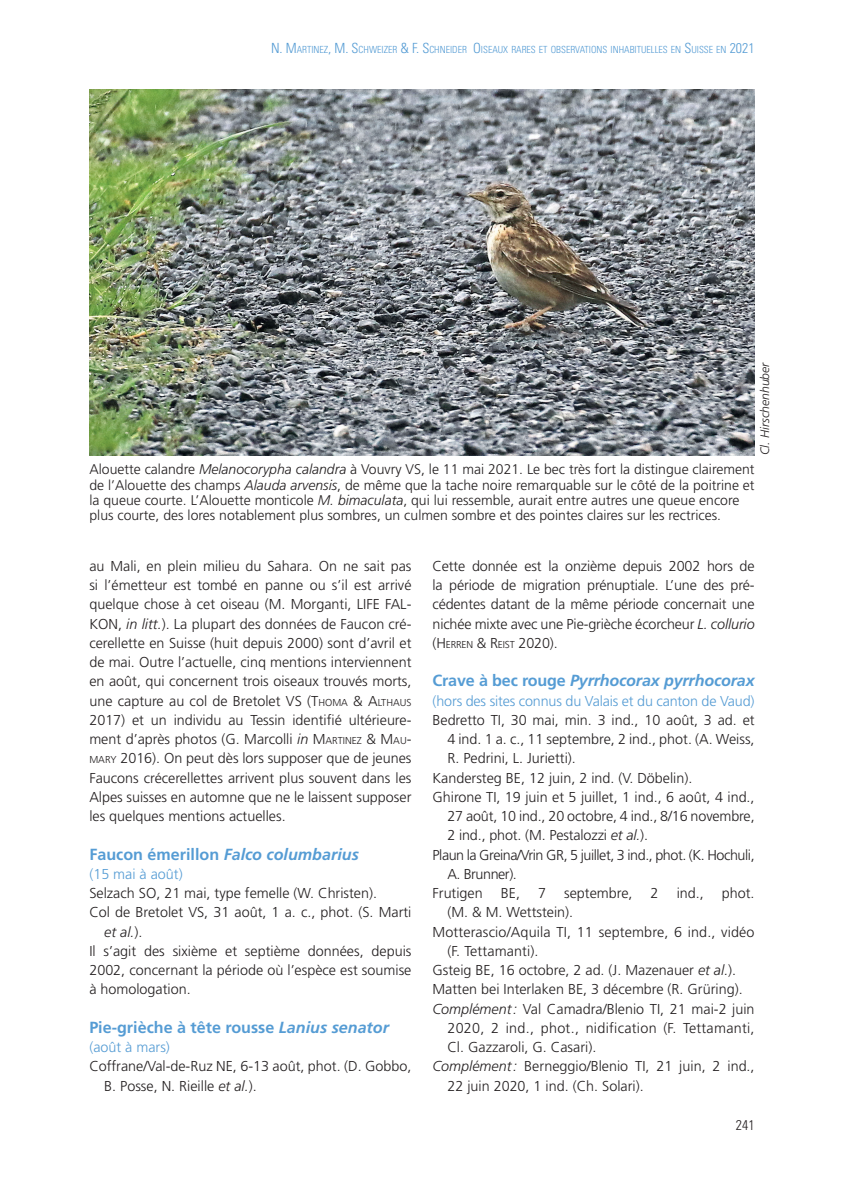
<style>
.page{position:relative;width:844px;height:1191px;background:#fff}
.page>*{position:absolute;margin:0;border:0;box-sizing:border-box;transform-origin:0 0}
.t1{font:italic 700 16.1px "Frutiger LT Std";letter-spacing:-.01em;color:#559cd4}
.t2{font:700 16.1px "Frutiger LT Std";color:#559cd4}
.t3{font:300 14.35px/19.2px "Frutiger LT Std";color:#231f20;text-align:justify}
.t4{font:300 14.35px "Frutiger LT Std";letter-spacing:-.01em;color:#559cd4}
.t5{font:300 14.35px "Frutiger LT Std";letter-spacing:-.03em;color:#231f20}
.t6{font:300 14.35px "Frutiger LT Std";letter-spacing:.02em;color:#231f20}
.t7{font:italic 300 14.35px "Frutiger LT Std";color:#231f20}
.t8{font:300 14px/15.4px "Frutiger LT Std";color:#231f20}
.t9{font:300 condensed 14px "Univers LT Std";color:#231f20}
.t10{font:italic 300 12.25px "Frutiger LT Std";color:#231f20}
.t11{font:300 9.97px "Frutiger LT Std";letter-spacing:-.015em;color:#231f20}
.t12{font:300 condensed 9.8px "Univers LT Std";color:#559cd4}
.s1{font-size:14px}
.s2{font-style:italic}
.s3{font-style:inherit}
.s4{font-size:9.97px}
.s5{font-style:normal}
.s6{font-size:14.35px}
</style>
<div class="page">
<img style="left:89px;top:89px;width:665px;height:366px">
<p class="t12" style="left:271px;top:44px;width:326px"><span class="s1">N. M</span>ARTINEZ<span class="s1">, M. S</span>CHWEIZER <span class="s1">&amp; F. S</span>CHNEIDER <span class="s1">O</span>ISEAUX RARES ET OBSERVATIONS</p>
<p class="t12" style="left:610px;top:44px;width:145px">INHABITUELLES EN <span class="s1">S</span>UISSE EN <span class="s1">2021</span></p>
<p class="t10" style="left:757px;top:455px;width:95px;rotate:-90deg">Cl. Hirschenhuber</p>
<p class="t8" style="left:89px;top:462px;width:666px">Alouette calandre <span class="s2">Melanocorypha calandra</span> à Vouvry VS, le 11 mai 2021. Le bec très fort la distingue clairement de l’Alouette des champs <span class="s2">Alauda arvensis</span>, de même que la tache noire remarquable sur le côté de la poitrine et la queue courte. L’Alouette monticole <span class="s2">M. bimaculata</span>, qui lui ressemble, aurait entre autres une queue encore plus courte, des lores notablement plus sombres, un culmen sombre et des pointes claires sur les rectrices.</p>
<p class="t3" style="left:89px;top:556px;width:323px">au Mali, en plein milieu du Sahara. On ne sait pas si l’émetteur est tombé en panne ou s’il est arrivé quelque chose à cet oiseau (M. Morganti, <span class="s3">LIFE</span></p>
<p class="t3" style="left:89px;top:595px;width:323px;text-indent:296px"><span class="s3">FAL - KON</span>, <span class="s2">in litt.</span>). La plupart des données de Faucon cré&shy;cerellette en Suisse (huit depuis 2000) sont d’avril et de mai. Outre l’actuelle, cinq mentions interviennent en août, qui concernent trois oiseaux trouvés morts, une capture au col de Bretolet VS (<span class="s3">T</span><span class="s4">HO MA</span> <span class="s3">&amp; A</span><span class="s4">LTHAUS </span>2017) et un individu au Tessin identifié ultérieure&shy;ment d’après photos (G. Marcolli <span class="s2">in</span> <span class="s3">M</span><span class="s4">ARTINEZ</span> <span class="s3">&amp; M</span><span class="s4">AU</span><span class="s3">-</span><span class="s4">MARY</span> 2016). On peut dès lors supposer que de jeunes Faucons crécerellettes arrivent plus souvent dans les Alpes suisses en automne que ne le laissent supposer les quelques mentions actuelles.</p>
<p class="t1" style="left:89px;top:844px;width:271px"><span class="s5">Faucon émerillon</span> Falco columbarius</p>
<p class="t4" style="left:89px;top:865px;width:95px">(15 mai à août)</p>
<p class="t3" style="left:89px;top:883px;width:289px">Selzach SO, 21 mai, type femelle (W. Christen).</p>
<p class="t3" style="left:89px;top:903px;width:323px">Col de Bretolet VS, 31 août, 1 a. c., phot. (S. Marti</p>
<p class="t7" style="left:104px;top:923px;width:40px">et al.<span class="s5">).</span></p>
<p class="t3" style="left:89px;top:941px;width:323px">Il s’agit des sixième et septième données, depuis</p>
<p class="t3" style="left:89px;top:960px;width:323px">2002, concernant la période où l’espèce est soumise</p>
<p class="t3" style="left:89px;top:980px;width:103px">à homologation.</p>
<p class="t2" style="left:89px;top:1017px;width:301px">Pie-grièche à tête rousse <span class="s2">Lanius senator</span></p>
<p class="t4" style="left:89px;top:1039px;width:82px">(août à mars)</p>
<p class="t3" style="left:104px;top:1057px;width:308px;text-indent:-15px">Coffrane/Val-de-Ruz NE, 6-13 août, phot. (D. Gobbo,<br>B. Posse, N. Rieille <span class="s2">et al.</span>).</p>
<p class="t3" style="left:432px;top:556px;width:323px">Cette donnée est la onzième depuis 2002 hors de la période de migration prénuptiale. L’une des pré&shy;cédentes datant de la même période concernait une nichée mixte avec une Pie-grièche écorcheur <span class="s2">L. collurio</span></p>
<p class="t11" style="left:432px;top:638px;width:127px"><span class="s6">(</span><span class="s6">H</span>ERREN <span class="s6">&amp; R</span>EIST <span class="s6">2020).</span></p>
<p class="t1" style="left:432px;top:671px;width:323px"><span class="s5">Crave à bec rouge</span> Pyrrhocorax pyrrhocorax</p>
<p class="t4" style="left:432px;top:692px;width:323px">(hors des sites connus du Valais et du canton de Vaud)</p>
<p class="t3" style="left:432px;top:710px;width:323px">Bedretto TI, 30 mai, min. 3 ind., 10 août, 3 ad. et</p>
<p class="t3" style="left:447px;top:729px;width:308px">4 ind. 1 a. c., 11 septembre, 2 ind., phot. (A. Weiss,</p>
<p class="t3" style="left:447px;top:749px;width:130px">R. Pedrini, L. Jurietti).</p>
<p class="t3" style="left:432px;top:768px;width:261px">Kandersteg BE, 12 juin, 2 ind. (V. Döbelin).</p>
<p class="t3" style="left:432px;top:787px;width:323px">Ghirone TI, 19 juin et 5 juillet, 1 ind., 6 août, 4 ind.,</p>
<p class="t3" style="left:447px;top:806px;width:309px">27 août, 10 ind., 20 octobre, 4 ind., 8/16 novembre,</p>
<p class="t3" style="left:447px;top:826px;width:202px">2 ind., phot. (M. Pestalozzi <span class="s2">et al.</span>).</p>
<p class="t5" style="left:432px;top:846px;width:323px">Plaun la Greina/Vrin GR, 5 juillet, 3 ind., phot. (K. Hochuli,</p>
<p class="t5" style="left:447px;top:865px;width:71px">A. Brunner).</p>
<p class="t3" style="left:432px;top:883px;width:52px">Frutigen</p>
<p class="t3" style="left:500px;top:883px;width:21px">BE,</p>
<p class="t3" style="left:538px;top:883px;width:9px">7</p>
<p class="t3" style="left:564px;top:883px;width:70px">septembre,</p>
<p class="t3" style="left:650px;top:883px;width:9px">2</p>
<p class="t3" style="left:676px;top:883px;width:29px">ind.,</p>
<p class="t3" style="left:721px;top:883px;width:34px">phot.</p>
<p class="t3" style="left:447px;top:903px;width:127px">(M. &amp; M. Wettstein).</p>
<p class="t3" style="left:432px;top:922px;width:323px">Motterascio/Aquila TI, 11 septembre, 6 ind., vidéo</p>
<p class="t3" style="left:447px;top:941px;width:93px">(F. Tettamanti).</p>
<p class="t3" style="left:432px;top:960px;width:305px">Gsteig BE, 16 octobre, 2 ad. (J. Mazenauer <span class="s2">et al.</span>).</p>
<p class="t3" style="left:432px;top:980px;width:311px">Matten bei Interlaken BE, 3 décembre (R. Grüring).</p>
<p class="t3" style="left:432px;top:999px;width:323px"><span class="s2">Complément:</span> Val Camadra/Blenio TI, 21 mai-2 juin</p>
<p class="t6" style="left:447px;top:1019px;width:308px">2020, 2 ind., phot., nidification (F. Tettamanti,</p>
<p class="t3" style="left:447px;top:1037px;width:150px">Cl. Gazzaroli, G. Casari).</p>
<p class="t3" style="left:432px;top:1057px;width:323px"><span class="s2">Complément:</span> Berneggio/Blenio TI, 21 juin, 2 ind.,</p>
<p class="t3" style="left:447px;top:1076px;width:198px">22 juin 2020, 1 ind. (Ch. Solari).</p>
<p class="t9" style="left:735px;top:1116px;width:20px">241</p>
</div>
